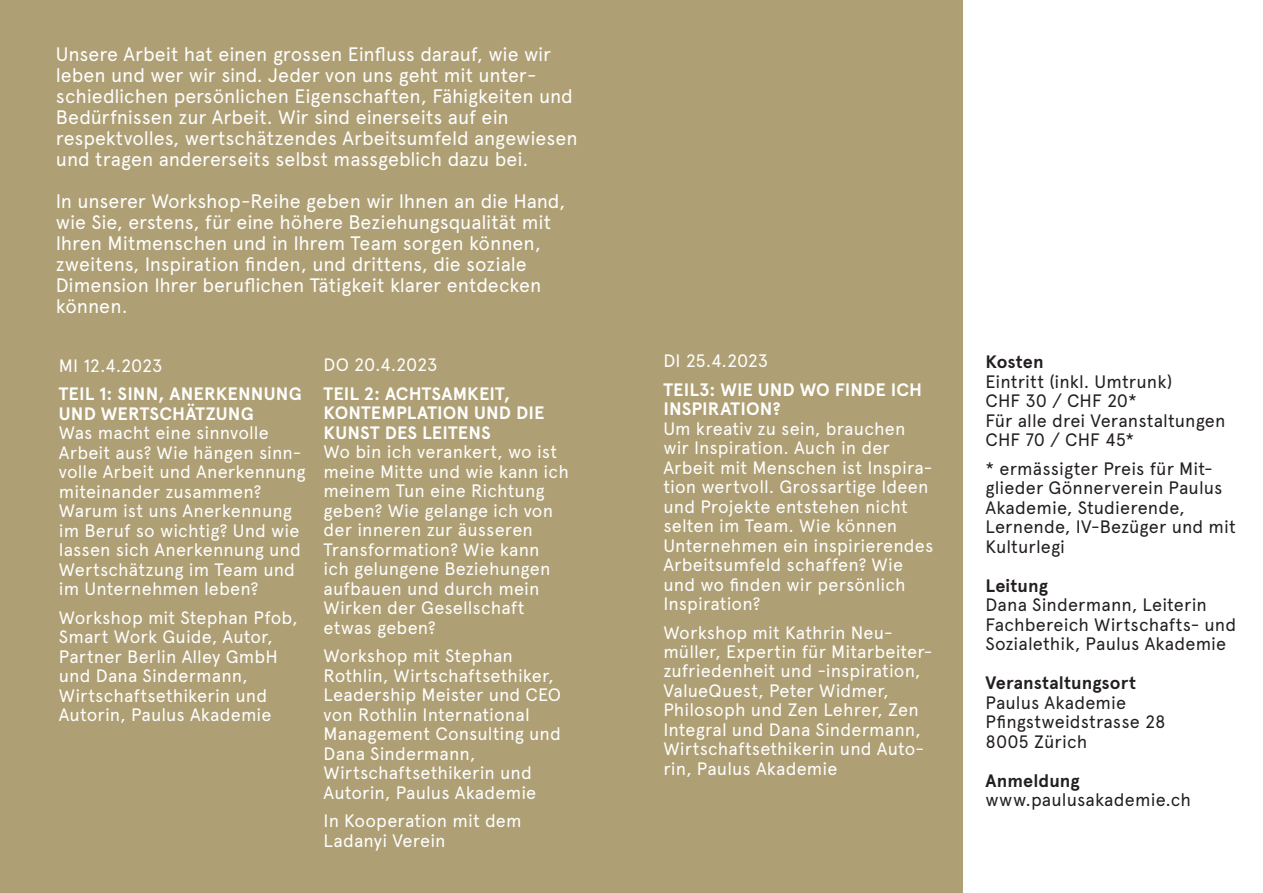
<style>
.page{position:relative;width:1263px;height:893px;background:#fff}
.page>*{position:absolute;margin:0;border:0;box-sizing:border-box;transform-origin:0 0}
.t1{font:19.5px/21px "Apercu Pro";letter-spacing:-.005em;color:#fff}
.t2{font:18px/19.5px "Apercu Pro";letter-spacing:.005em;color:#fff}
.t3{font:18px/19.5px "Apercu Pro";letter-spacing:.005em;color:#231f20}
.t4{font:700 18px/19.5px "Apercu Pro";letter-spacing:.01em;color:#fff}
.t5{font:700 18px "Apercu Pro";letter-spacing:.005em;color:#231f20}
</style>
<div class="page">
<div style="left:0;top:0;width:631px;height:893px;background:#af9f74"></div>
<div style="left:631px;top:0;width:332px;height:893px;background:#af9f74"></div>
<p class="t1" style="left:56px;top:42px;width:523px">Unsere Arbeit hat einen grossen Einfluss darauf, wie wir leben und wer wir sind. Jeder von uns geht mit unter&shy;schiedlichen persönlichen Eigenschaften, Fähigkeiten und Bedürfnissen zur Arbeit. Wir sind einerseits auf ein respektvolles, wertschätzendes Arbeitsumfeld angewiesen und tragen andererseits selbst massgeblich dazu bei.</p>
<p class="t1" style="left:56px;top:189px;width:511px">In unserer Workshop-Reihe geben wir Ihnen an die Hand, wie Sie, erstens, für eine höhere Beziehungsqualität mit Ihren Mitmenschen und in Ihrem Team sorgen können, zweitens, Inspiration finden, und drittens, die soziale Dimension Ihrer beruflichen Tätigkeit klarer entdecken können.</p>
<p class="t2" style="left:59px;top:354px;width:105px">MI 12.4.2023</p>
<p class="t4" style="left:59px;top:384px;width:244px">TEIL 1: SINN, ANERKENNUNG<br>UND WERTSCHÄTZUNG</p>
<p class="t2" style="left:59px;top:422px;width:248px">Was macht eine sinnvolle<br>Arbeit aus? Wie hängen sinn&shy;volle Arbeit und Anerkennung miteinander zusammen?<br>Warum ist uns Anerkennung im Beruf so wichtig? Und wie lassen sich Anerkennung und<br>Wertschätzung im Team und im Unternehmen leben?</p>
<p class="t2" style="left:59px;top:606px;width:240px">Workshop mit Stephan Pfob,<br>Smart Work Guide, Autor,<br>Partner Berlin Alley GmbH und Dana Sindermann,<br>Wirtschaftsethikerin und<br>Autorin, Paulus Akademie</p>
<p class="t2" style="left:324px;top:354px;width:115px">DO 20.4.2023</p>
<p class="t4" style="left:324px;top:383px;width:222px">TEIL 2: ACHTSAMKEIT,<br>KONTEMPLATION UND DIE<br>KUNST DES LEITENS</p>
<p class="t2" style="left:324px;top:441px;width:247px">Wo bin ich verankert, wo ist meine Mitte und wie kann ich meinem Tun eine Richtung geben? Wie gelange ich von der inneren zur äusseren<br>Transformation? Wie kann ich gelungene Beziehungen aufbauen und durch mein<br>Wirken der Gesellschaft etwas geben?</p>
<p class="t2" style="left:324px;top:645px;width:239px">Workshop mit Stephan<br>Rothlin, Wirtschaftsethiker,<br>Leadership Meister und CEO von Rothlin International<br>Management Consulting und<br>Dana Sindermann,<br>Wirtschaftsethikerin und<br>Autorin, Paulus Akademie</p>
<p class="t2" style="left:324px;top:810px;width:200px">In Kooperation mit dem<br>Ladanyi Verein</p>
<p class="t2" style="left:663px;top:350px;width:106px">DI 25.4.2023</p>
<p class="t4" style="left:663px;top:379px;width:260px">TEIL3: WIE UND WO FINDE ICH<br>INSPIRATION?</p>
<p class="t2" style="left:663px;top:417px;width:272px">Um kreativ zu sein, brauchen wir Inspiration. Auch in der<br>Arbeit mit Menschen ist Inspira&shy;tion wertvoll. Grossartige Ideen und Projekte entstehen nicht selten im Team. Wie können<br>Unternehmen ein inspirierendes<br>Arbeitsumfeld schaffen? Wie und wo finden wir persönlich<br>Inspiration?</p>
<p class="t2" style="left:663px;top:621px;width:270px">Workshop mit Kathrin Neu&shy;müller, Expertin für Mitarbeiter&shy;zufriedenheit und -inspiration,<br>ValueQuest, Peter Widmer,<br>Philosoph und Zen Lehrer, Zen<br>Integral und Dana Sindermann,<br>Wirtschaftsethikerin und Auto&shy;rin, Paulus Akademie</p>
<p class="t5" style="left:985px;top:348px;width:60px">Kosten</p>
<p class="t3" style="left:985px;top:371px;width:242px">Eintritt (inkl. Umtrunk)<br>CHF 30 / CHF 20*<br>Für alle drei Veranstaltungen<br>CHF 70 / CHF 45*</p>
<p class="t3" style="left:985px;top:457px;width:252px">* ermässigter Preis für Mit&shy;glieder Gönnerverein Paulus<br>Akademie, Studierende,<br>Lernende, IV-Bezüger und mit<br>Kulturlegi</p>
<p class="t5" style="left:985px;top:572px;width:64px">Leitung</p>
<p class="t3" style="left:985px;top:594px;width:252px">Dana Sindermann, Leiterin<br>Fachbereich Wirtschafts- und<br>Sozialethik, Paulus Akademie</p>
<p class="t5" style="left:985px;top:669px;width:152px">Veranstaltungsort</p>
<p class="t3" style="left:985px;top:691px;width:181px">Paulus Akademie<br>Pfingstweidstrasse 28<br>8005 Zürich</p>
<p class="t5" style="left:985px;top:767px;width:96px">Anmeldung</p>
<p class="t3" style="left:985px;top:789px;width:207px">www.paulusakademie.ch</p>
</div>
